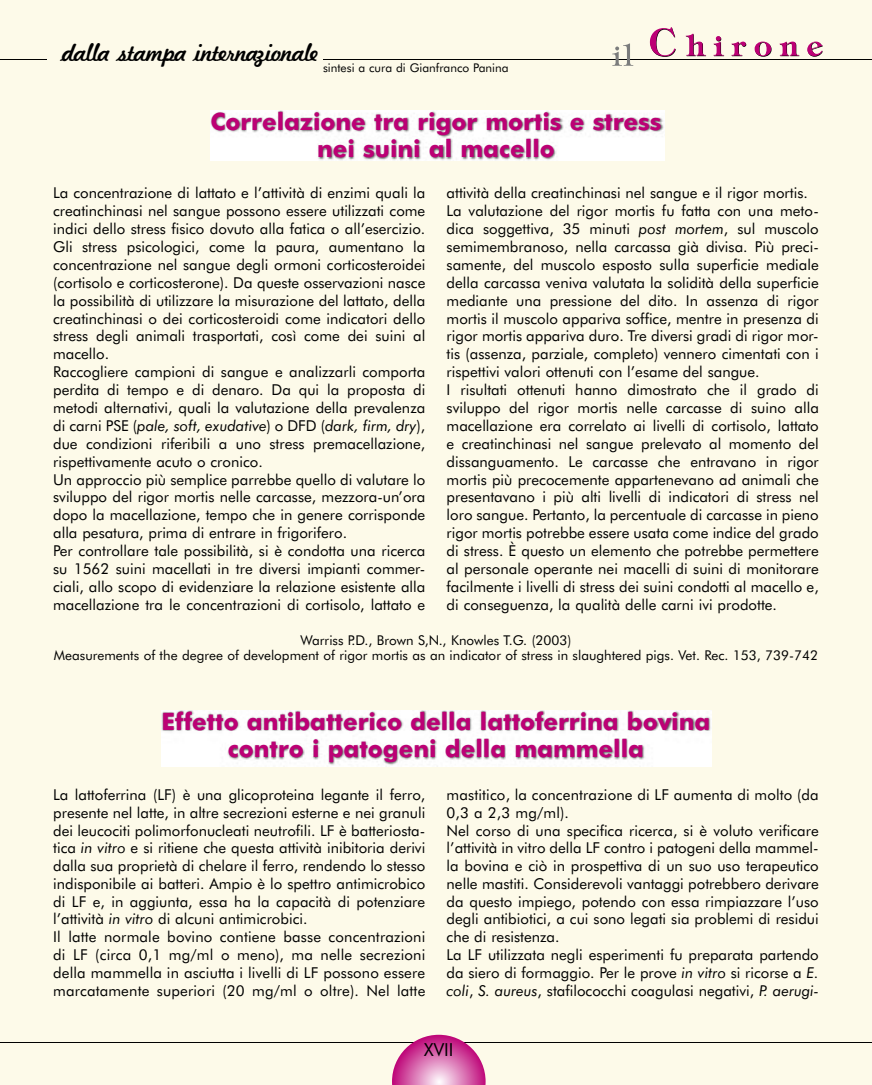
<style>
.page{position:relative;width:872px;height:1085px;background:#fff}
.page>*{position:absolute;margin:0;border:0;box-sizing:border-box;transform-origin:0 0}
.t1{font:700 24px/27px "Futura BT";color:#bc0075;text-align:center}
.t2{font:18px "Kavaler Kursive";color:#000}
.t3{font:18px "Futura BT";color:#000}
.t4{font:15px/17.9px "Futura BT";color:#000}
.t5{font:13.5px/15px "Futura BT";color:#000;text-align:center}
.t6{font:12px "Futura BT";color:#000}
.s1{font-style:italic}
</style>
<div class="page">
<div style="left:12px;top:0;width:860px;height:1084px;background:#fdfae9"></div>
<div style="left:0;top:0;width:12px;height:1084px;background:#fdfae9"></div>
<hr style="left:0;top:59px;width:47px;height:1px;background:#000">
<hr style="left:323px;top:59px;width:549px;height:1px;background:#000">
<hr style="left:0;top:1042px;width:872px;height:1px;background:#000">
<svg style="left:392px;top:1034px;width:93px;height:50px;background:#da79b1"></svg>
<svg style="left:650px;top:27px;width:173px;height:30px;background:#e9c8ce"></svg>
<svg style="left:612px;top:43px;width:21px;height:23px"></svg>
<img style="left:210px;top:110px;width:454px;height:50px">
<img style="left:161px;top:710px;width:550px;height:55px">
<p class="t2" style="left:61px;top:41px;width:257px">dalla stampa internazionale</p>
<p class="t6" style="left:323px;top:60px;width:187px">sintesi a cura di Gianfranco Panina</p>
<h1 class="t1" style="left:210px;top:108px;width:452px">Correlazione tra rigor mortis e stress nei suini al macello</h1>
<p class="t4" style="left:53px;top:184px;width:374px">La concentrazione di lattato e l’attività di enzimi quali la creatinchinasi nel sangue possono essere utilizzati come indici dello stress fisico dovuto alla fatica o all’esercizio.<br>Gli stress psicologici, come la paura, aumentano la concentrazione nel sangue degli ormoni corticosteroidei (cortisolo e corticosterone). Da queste osservazioni nasce la possibilità di utilizzare la misurazione del lattato, della creatinchinasi o dei corticosteroidi come indicatori dello stress degli animali trasportati, così come dei suini al macello.<br>Raccogliere campioni di sangue e analizzarli comporta perdita di tempo e di denaro. Da qui la proposta di metodi alternativi, quali la valutazione della prevalenza di carni PSE (<span class="s1">pale, soft, exudative</span>) o DFD (<span class="s1">dark, firm, dry</span>), due condizioni riferibili a uno stress premacellazione, rispettivamente acuto o cronico.<br>Un approccio più semplice parrebbe quello di valutare lo sviluppo del rigor mortis nelle carcasse, mezzora-un’ora dopo la macellazione, tempo che in genere corrisponde alla pesatura, prima di entrare in frigorifero.<br>Per controllare tale possibilità, si è condotta una ricerca su 1562 suini macellati in tre diversi impianti commer&shy;ciali, allo scopo di evidenziare la relazione esistente alla macellazione tra le concentrazioni di cortisolo, lattato e</p>
<p class="t4" style="left:446px;top:184px;width:374px">attività della creatinchinasi nel sangue e il rigor mortis.<br>La valutazione del rigor mortis fu fatta con una meto&shy;dica soggettiva, 35 minuti <span class="s1">post mortem</span>, sul muscolo semimembranoso, nella carcassa già divisa. Più preci&shy;samente, del muscolo esposto sulla superficie mediale della carcassa veniva valutata la solidità della superficie mediante una pressione del dito. In assenza di rigor mortis il muscolo appariva soffice, mentre in presenza di rigor mortis appariva duro. Tre diversi gradi di rigor mor&shy;tis (assenza, parziale, completo) vennero cimentati con i rispettivi valori ottenuti con l’esame del sangue.<br>I risultati ottenuti hanno dimostrato che il grado di sviluppo del rigor mortis nelle carcasse di suino alla macellazione era correlato ai livelli di cortisolo, lattato e creatinchinasi nel sangue prelevato al momento del dissanguamento. Le carcasse che entravano in rigor mortis più precocemente appartenevano ad animali che presentavano i più alti livelli di indicatori di stress nel loro sangue. Pertanto, la percentuale di carcasse in pieno rigor mortis potrebbe essere usata come indice del grado di stress. È questo un elemento che potrebbe permettere al personale operante nei macelli di suini di monitorare facilmente i livelli di stress dei suini condotti al macello e, di conseguenza, la qualità delle carni ivi prodotte.</p>
<p class="t5" style="left:54px;top:633px;width:765px">Warriss P.D., Brown S,N., Knowles T.G. (2003)<br>Measurements of the degree of development of rigor mortis as an indicator of stress in slaughtered pigs. Vet. Rec. 153, 739-742</p>
<h1 class="t1" style="left:162px;top:708px;width:550px">Effetto antibatterico della lattoferrina bovina contro i patogeni della mammella</h1>
<p class="t4" style="left:53px;top:785px;width:374px">La lattoferrina (LF) è una glicoproteina legante il ferro, presente nel latte, in altre secrezioni esterne e nei granuli dei leucociti polimorfonucleati neutrofili. LF è batteriosta&shy;tica <span class="s1">in vitro</span> e si ritiene che questa attività inibitoria derivi dalla sua proprietà di chelare il ferro, rendendo lo stesso indisponibile ai batteri. Ampio è lo spettro antimicrobico di LF e, in aggiunta, essa ha la capacità di potenziare l’attività <span class="s1">in vitro</span> di alcuni antimicrobici.<br>Il latte normale bovino contiene basse concentrazioni di LF (circa 0,1 mg/ml o meno), ma nelle secrezioni della mammella in asciutta i livelli di LF possono essere marcatamente superiori (20 mg/ml o oltre). Nel latte</p>
<p class="t4" style="left:446px;top:785px;width:374px">mastitico, la concentrazione di LF aumenta di molto (da 0,3 a 2,3 mg/ml).<br>Nel corso di una specifica ricerca, si è voluto verificare l’attività in vitro della LF contro i patogeni della mammel&shy;la bovina e ciò in prospettiva di un suo uso terapeutico nelle mastiti. Considerevoli vantaggi potrebbero derivare da questo impiego, potendo con essa rimpiazzare l’uso degli antibiotici, a cui sono legati sia problemi di residui che di resistenza.<br>La LF utilizzata negli esperimenti fu preparata partendo da siero di formaggio. Per le prove <span class="s1">in vitro</span> si ricorse a <span class="s1">E. coli</span>, <span class="s1">S. aureus</span>, stafilococchi coagulasi negativi, <span class="s1">P. aerugi-</span></p>
<p class="t3" style="left:424px;top:1038px;width:31px">XVII</p>
</div>
